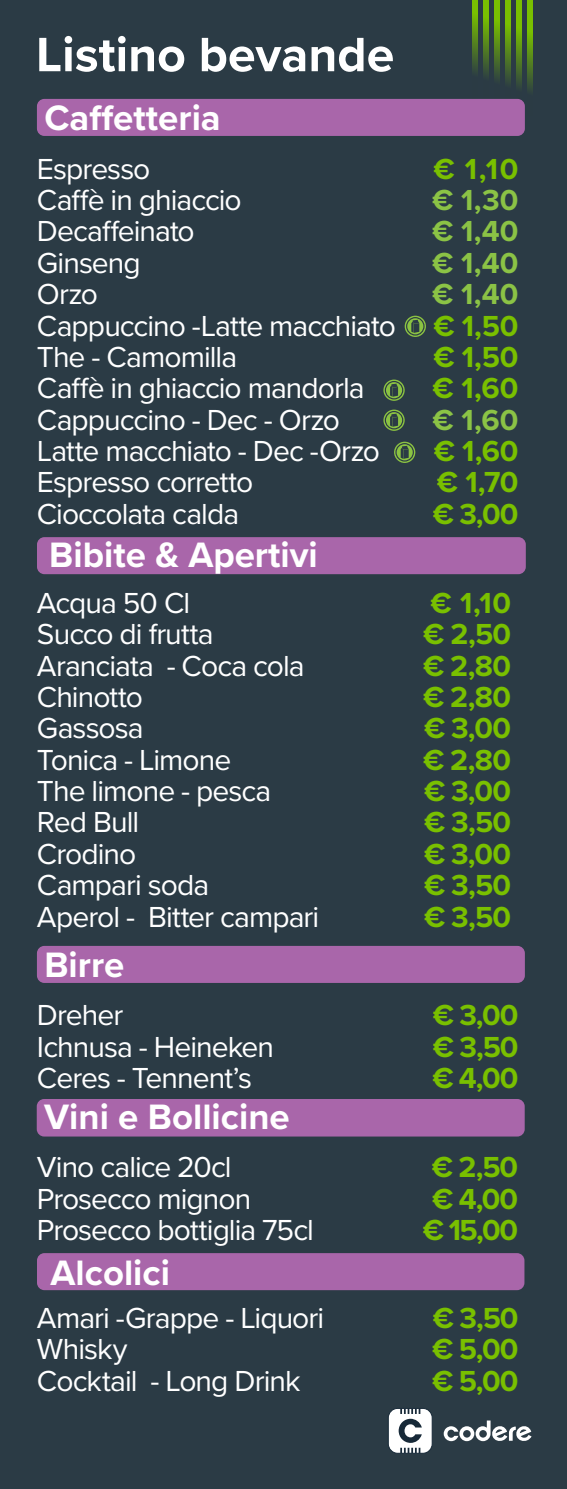
<style>
.page{position:relative;width:567px;height:1489px;background:#fff}
.page>*{position:absolute;margin:0;border:0;box-sizing:border-box;transform-origin:0 0}
.t1{font:700 50px "Proxima Nova";color:#fff}
.t2{font:700 36.5px "Proxima Nova";color:#fff}
.t3{font:30px "Proxima Nova";letter-spacing:-.03em;color:#fff}
.t4{font:700 30px "Proxima Nova";letter-spacing:-.03em;color:#79c000}
.t5{font:700 30px "Proxima Nova";color:#8bc345}
</style>
<div class="page">
<div style="left:0;top:0;width:567px;height:1488px;background:#2b3b45"></div>
<svg style="left:527px;top:0;width:5px;height:91px"></svg>
<svg style="left:516px;top:0;width:5px;height:100px"></svg>
<svg style="left:505px;top:0;width:5px;height:99px"></svg>
<svg style="left:494px;top:0;width:6px;height:99px"></svg>
<svg style="left:483px;top:0;width:6px;height:99px"></svg>
<svg style="left:472px;top:0;width:6px;height:99px"></svg>
<svg style="left:444px;top:1420px;width:87px;height:21px"></svg>
<div style="left:388px;top:1408px;width:44px;height:44px;background:#fff;border-radius:9px"></div>
<div style="left:388px;top:1407px;width:44px;height:46px;border:1px solid #172938;border-radius:9px"></div>
<svg style="left:399px;top:1408px;width:23px;height:44px"></svg>
<div style="left:37px;top:99px;width:488px;height:37px;background:#a966aa;border-radius:7px"></div>
<div style="left:37px;top:537px;width:489px;height:37px;background:#a966aa;border-radius:7px"></div>
<div style="left:37px;top:1098px;width:488px;height:38px;background:#a966aa;border-radius:7px"></div>
<div style="left:37px;top:1252px;width:487px;height:37px;background:#a966aa;border-radius:7px"></div>
<div style="left:37px;top:945px;width:488px;height:37px;background:#a966aa;border-radius:7px"></div>
<svg style="left:394px;top:441px;width:21px;height:22px"></svg>
<svg style="left:383px;top:409px;width:22px;height:22px"></svg>
<svg style="left:405px;top:316px;width:21px;height:21px"></svg>
<svg style="left:383px;top:379px;width:22px;height:22px"></svg>
<p class="t1" style="left:36px;top:17px;width:360px">Listino bevande</p>
<p class="t2" style="left:44px;top:90px;width:178px">Caffetteria</p>
<p class="t3" style="left:37px;top:146px;width:115px">Espresso</p>
<p class="t4" style="left:433px;top:146px;width:86px">€ 1,10</p>
<p class="t3" style="left:37px;top:178px;width:206px">Caffè in ghiaccio</p>
<p class="t5" style="left:432px;top:178px;width:88px">€ 1,30</p>
<p class="t3" style="left:37px;top:209px;width:159px">Decaffeinato</p>
<p class="t5" style="left:432px;top:209px;width:88px">€ 1,40</p>
<p class="t3" style="left:37px;top:240px;width:105px">Ginseng</p>
<p class="t5" style="left:432px;top:240px;width:88px">€ 1,40</p>
<p class="t3" style="left:37px;top:272px;width:63px">Orzo</p>
<p class="t5" style="left:432px;top:272px;width:88px">€ 1,40</p>
<p class="t3" style="left:37px;top:303px;width:360px">Cappuccino -Latte macchiato</p>
<p class="t4" style="left:433px;top:303px;width:86px">€ 1,50</p>
<p class="t3" style="left:37px;top:334px;width:202px">The - Camomilla</p>
<p class="t4" style="left:433px;top:334px;width:86px">€ 1,50</p>
<p class="t3" style="left:37px;top:366px;width:329px">Caffè in ghiaccio mandorla</p>
<p class="t4" style="left:432px;top:366px;width:87px">€ 1,60</p>
<p class="t3" style="left:37px;top:397px;width:304px">Cappuccino - Dec - Orzo</p>
<p class="t5" style="left:432px;top:397px;width:87px">€ 1,60</p>
<p class="t3" style="left:37px;top:428px;width:345px">Latte macchiato - Dec -Orzo</p>
<p class="t4" style="left:434px;top:428px;width:86px">€ 1,60</p>
<p class="t3" style="left:37px;top:460px;width:218px">Espresso corretto</p>
<p class="t4" style="left:437px;top:460px;width:83px">€ 1,70</p>
<p class="t3" style="left:37px;top:491px;width:204px">Cioccolata calda</p>
<p class="t4" style="left:433px;top:491px;width:87px">€ 3,00</p>
<p class="t2" style="left:49px;top:528px;width:270px">Bibite &amp; Apertivi</p>
<p class="t3" style="left:37px;top:580px;width:155px">Acqua 50 Cl</p>
<p class="t4" style="left:431px;top:580px;width:82px">€ 1,10</p>
<p class="t3" style="left:37px;top:611px;width:178px">Succo di frutta</p>
<p class="t4" style="left:423px;top:611px;width:89px">€ 2,50</p>
<p class="t3" style="left:37px;top:643px;width:269px">Aranciata - Coca cola</p>
<p class="t4" style="left:423px;top:643px;width:89px">€ 2,80</p>
<p class="t3" style="left:37px;top:674px;width:107px">Chinotto</p>
<p class="t4" style="left:423px;top:674px;width:89px">€ 2,80</p>
<p class="t3" style="left:37px;top:706px;width:108px">Gassosa</p>
<p class="t4" style="left:424px;top:706px;width:88px">€ 3,00</p>
<p class="t3" style="left:37px;top:737px;width:196px">Tonica - Limone</p>
<p class="t4" style="left:423px;top:737px;width:89px">€ 2,80</p>
<p class="t3" style="left:37px;top:768px;width:236px">The limone - pesca</p>
<p class="t4" style="left:424px;top:768px;width:88px">€ 3,00</p>
<p class="t3" style="left:37px;top:800px;width:104px">Red Bull</p>
<p class="t4" style="left:424px;top:800px;width:88px">€ 3,50</p>
<p class="t3" style="left:37px;top:831px;width:101px">Crodino</p>
<p class="t4" style="left:424px;top:831px;width:88px">€ 3,00</p>
<p class="t3" style="left:37px;top:862px;width:174px">Campari soda</p>
<p class="t4" style="left:424px;top:862px;width:88px">€ 3,50</p>
<p class="t3" style="left:37px;top:894px;width:284px">Aperol - Bitter campari</p>
<p class="t4" style="left:424px;top:894px;width:88px">€ 3,50</p>
<p class="t2" style="left:44px;top:937px;width:82px">Birre</p>
<p class="t3" style="left:37px;top:992px;width:88px">Dreher</p>
<p class="t4" style="left:433px;top:992px;width:87px">€ 3,00</p>
<p class="t3" style="left:37px;top:1024px;width:239px">Ichnusa - Heineken</p>
<p class="t4" style="left:433px;top:1024px;width:87px">€ 3,50</p>
<p class="t3" style="left:37px;top:1055px;width:217px">Ceres - Tennent’s</p>
<p class="t4" style="left:432px;top:1055px;width:87px">€ 4,00</p>
<p class="t2" style="left:44px;top:1089px;width:247px">Vini e Bollicine</p>
<p class="t3" style="left:37px;top:1144px;width:196px">Vino calice 20cl</p>
<p class="t4" style="left:432px;top:1144px;width:88px">€ 2,50</p>
<p class="t3" style="left:37px;top:1176px;width:216px">Prosecco mignon</p>
<p class="t4" style="left:432px;top:1176px;width:87px">€ 4,00</p>
<p class="t3" style="left:37px;top:1207px;width:279px">Prosecco bottiglia 75cl</p>
<p class="t4" style="left:423px;top:1207px;width:97px">€ 15,00</p>
<p class="t2" style="left:51px;top:1245px;width:121px">Alcolici</p>
<p class="t3" style="left:37px;top:1295px;width:289px">Amari -Grappe - Liquori</p>
<p class="t4" style="left:433px;top:1295px;width:87px">€ 3,50</p>
<p class="t3" style="left:37px;top:1326px;width:92px">Whisky</p>
<p class="t4" style="left:432px;top:1326px;width:88px">€ 5,00</p>
<p class="t3" style="left:37px;top:1357px;width:265px">Cocktail - Long Drink</p>
<p class="t4" style="left:432px;top:1357px;width:88px">€ 5,00</p>
</div>
